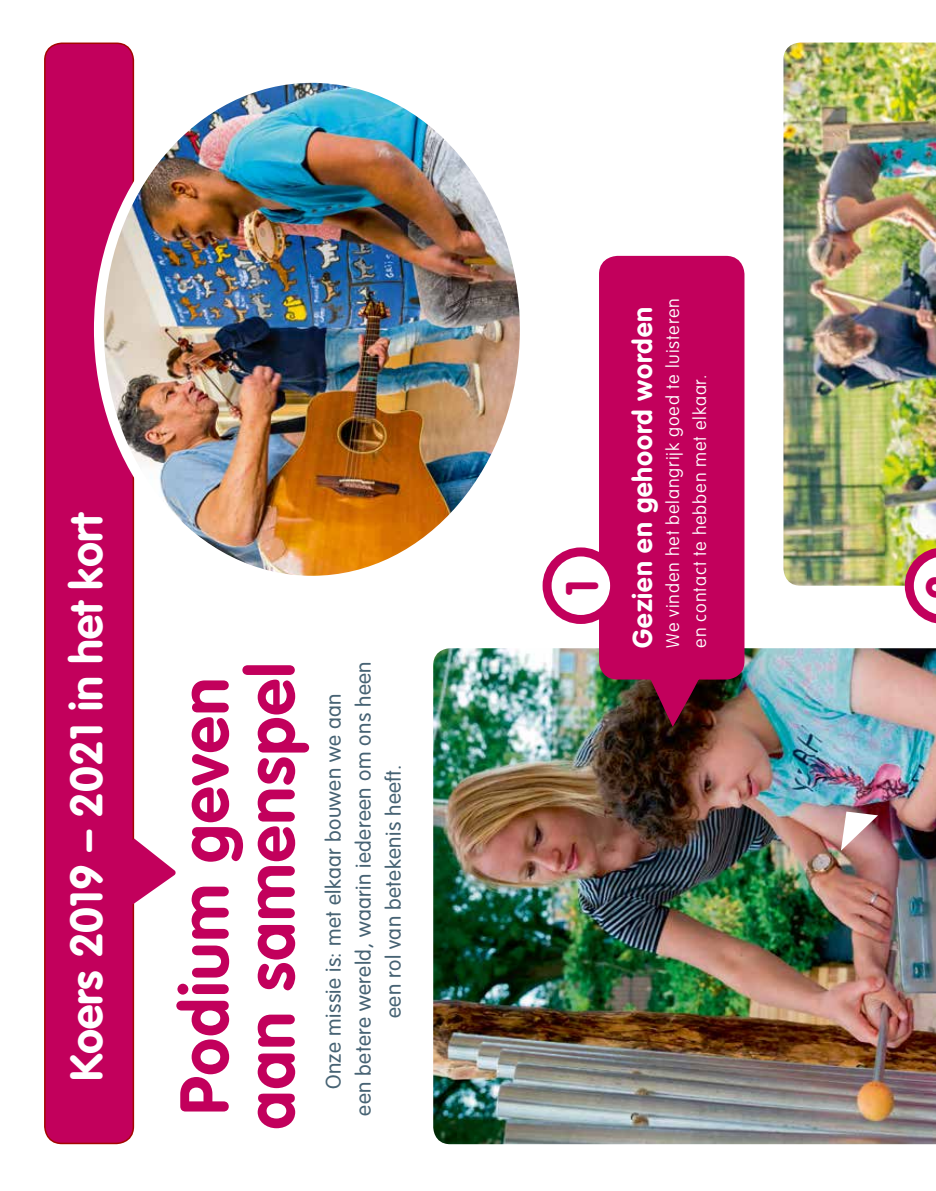
<style>
.page{position:relative;width:936px;height:1191px;background:#fff}
.page>*{position:absolute;margin:0;border:0;box-sizing:border-box;transform-origin:0 0}
.t1{font:700 67.5px/66px "VAG Rounded Std";letter-spacing:.02em;color:#c2005c}
.t2{font:700 45px "VAG Rounded Std";color:#fff}
.t3{font:700 45px "VAG Rounded Std";color:#c2005c}
.t4{font:700 27px "VAG Rounded Std";letter-spacing:.03em;color:#fff}
.t5{font:300 21px/30px "VAG Rounded Std";letter-spacing:.02em;color:#476374;text-align:center}
.t6{font:100 18px/27px "VAG Rounded Std";letter-spacing:.05em;color:#fff}
</style>
<div class="page">
<img style="left:433px;top:648px;width:502px;height:496px">
<img style="left:783px;top:43px;width:152px;height:542px">
<div style="left:45px;top:43px;width:88px;height:1100px;background:#c2005c;border-radius:17px"></div>
<div style="left:44px;top:43px;width:90px;height:1101px;border:2px solid #a40600;border-radius:17px"></div>
<svg style="left:597px;top:255px;width:149px;height:482px;background:#b40b59"></svg>
<svg style="left:131px;top:835px;width:45px;height:72px"></svg>
<svg style="left:840px;top:811px;width:38px;height:39px"></svg>
<img style="left:99px;top:78px;width:419px;height:503px">
<svg style="left:547px;top:552px;width:67px;height:67px"></svg>
<div style="left:542px;top:547px;width:77px;height:77px;border:9px solid #c2005c;border-radius:50%"></div>
<svg style="left:904px;top:547px;width:31px;height:76px"></svg>
<h2 class="t2" style="left:60px;top:1081px;width:571px;rotate:-90deg">Koers 2019 – 2021 in het kort</h2>
<h1 class="t1" style="left:174px;top:1129px;width:468px;rotate:-90deg">Podium geven aan samenspel</h1>
<p class="t5" style="left:319px;top:1115px;width:456px;rotate:-90deg">Onze missie is: met elkaar bouwen we aan<br>een betere wereld, waarin iedereen om ons heen een rol van betekenis heeft.</p>
<h2 class="t3" style="left:555px;top:596px;width:18px;rotate:-90deg">1</h2>
<p class="t4" style="left:626px;top:647px;width:342px;rotate:-90deg">Gezien en gehoord worden</p>
<p class="t6" style="left:659px;top:647px;width:351px;rotate:-90deg">We vinden het belangrijk goed te luisteren en contact te hebben met elkaar.</p>
</div>
